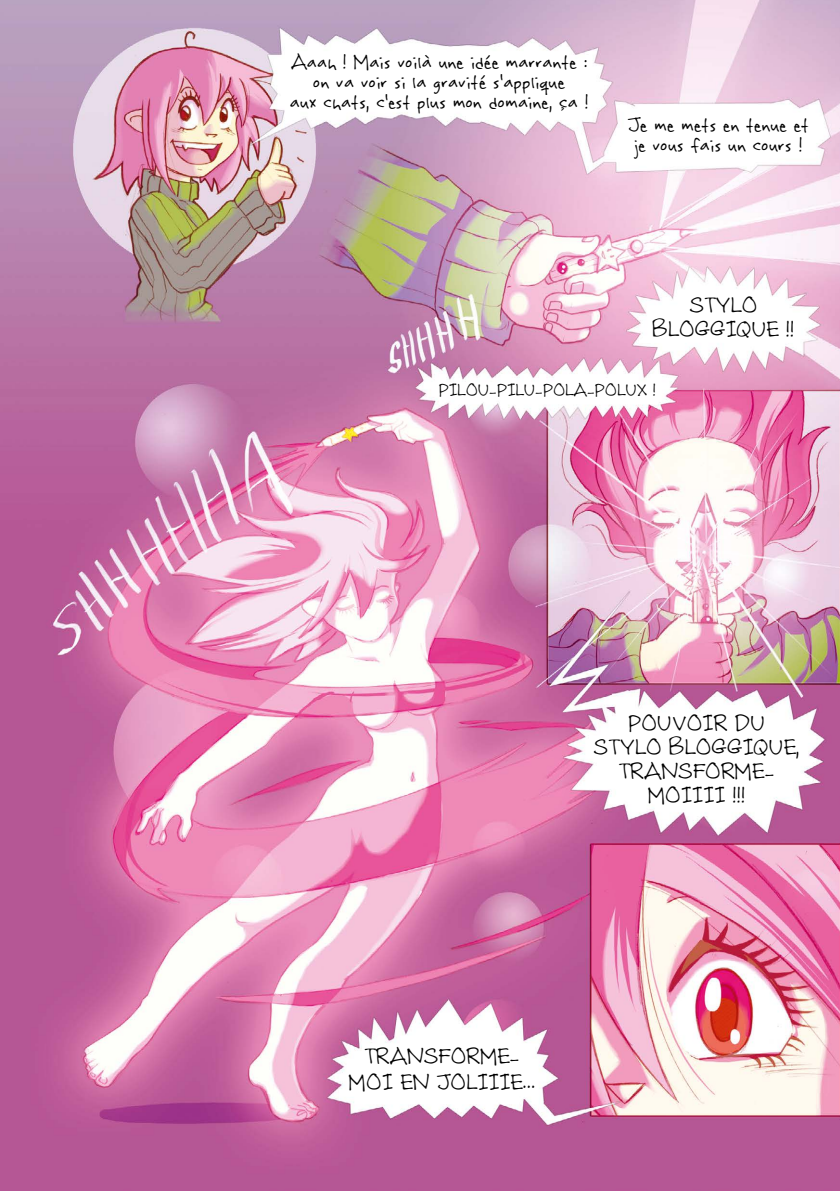
<style>
.page{position:relative;width:840px;height:1191px;background:#fff}
.page>*{position:absolute;margin:0;border:0;box-sizing:border-box;transform-origin:0 0}
.t1{font:26px/24px "Rabiohead";color:#000;text-align:center}
.t2{font:24px/20px "Rabiohead";color:#000;text-align:center}
.t3{font:20px "Rabiohead";color:#000}
</style>
<div class="page">
<img style="left:0;top:0;width:839px;height:1191px">
<p class="t2" style="left:289px;top:51px;width:300px">Aaah ! Mais voilà une idée marrante : on va voir si la gravité s’applique<br>aux chats, c’est plus mon domaine, ça !</p>
<p class="t2" style="left:627px;top:114px;width:183px;text-align:left">Je me mets en tenue et je vous fais un cours !</p>
<p class="t1" style="left:651px;top:292px;width:144px">STYLO<br>BLOGGIQUE !!</p>
<p class="t3" style="left:438px;top:377px;width:218px">PILOU-PILU-POLA-POLUX !</p>
<p class="t1" style="left:593px;top:711px;width:207px">POUVOIR DU<br>STYLO BLOGGIQUE,<br>TRANSFORME-<br>MOIIII !!!</p>
<p class="t1" style="left:348px;top:1043px;width:188px;line-height:26px">TRANSFORME-<br>MOI EN JOLIIIE...</p>
</div>
